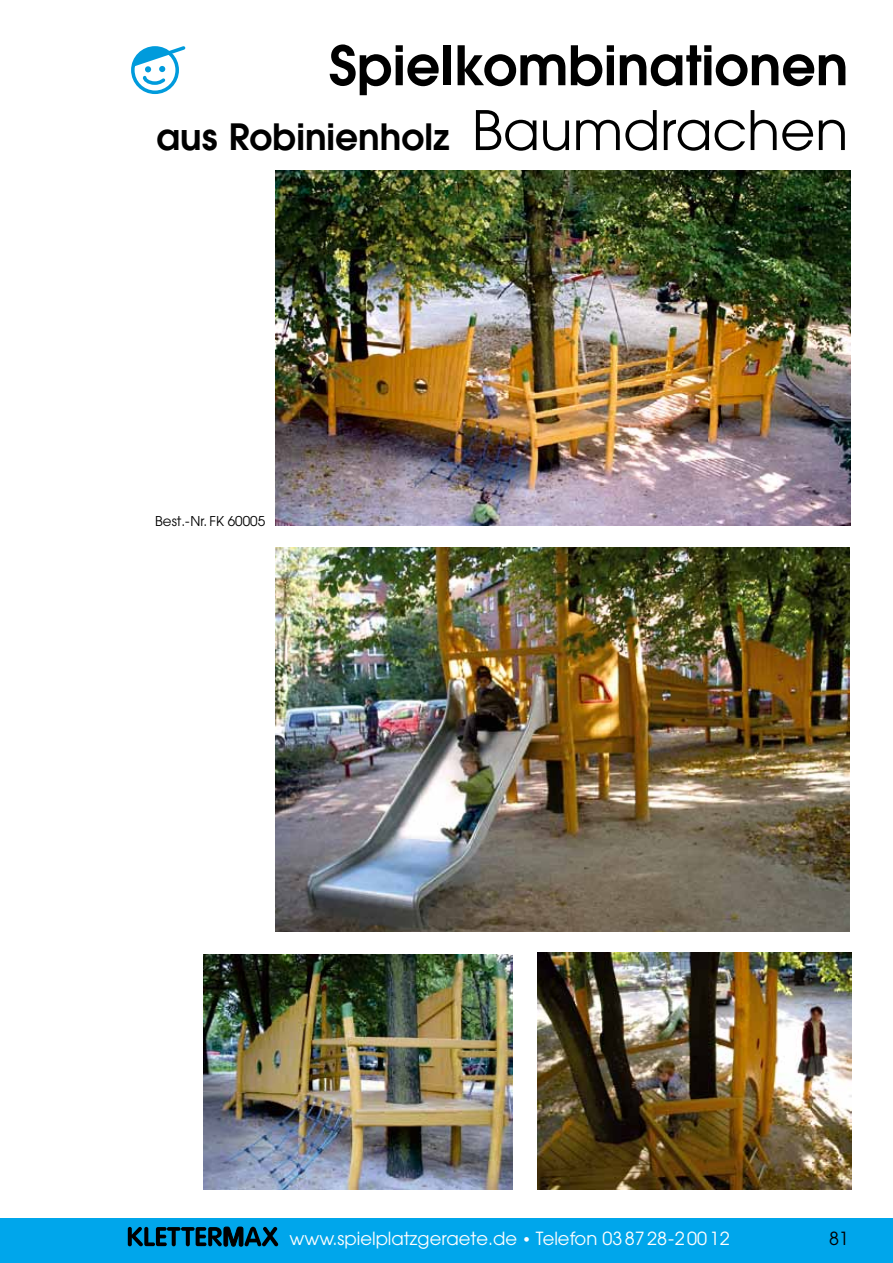
<style>
.page{position:relative;width:893px;height:1263px;background:#fff}
.page>*{position:absolute;margin:0;border:0;box-sizing:border-box;transform-origin:0 0}
.t1{font:600 54px "Avant Garde";color:#000}
.t2{font:600 36px "Avant Garde";color:#000}
.t3{font:18px "Avant Garde";color:#fff}
.t4{font:18px "Avant Garde";color:#000}
.t5{font:13.5px "Avant Garde";color:#000}
.s1{font-weight:400;font-size:54px}
.s2{font-size:15px}
</style>
<div class="page">
<div style="left:0;top:1218px;width:893px;height:45px;background:#00a6eb"></div>
<svg style="left:128px;top:1227px;width:150px;height:19px"></svg>
<div style="left:131px;top:46px;width:48px;height:48px;border:4px solid #009bdc;border-radius:50%"></div>
<svg style="left:131px;top:46px;width:55px;height:41px"></svg>
<img style="left:275px;top:170px;width:575px;height:355px">
<img style="left:275px;top:547px;width:575px;height:384px">
<img style="left:537px;top:953px;width:314px;height:237px">
<img style="left:203px;top:954px;width:310px;height:236px">
<h1 class="t1" style="left:329px;top:30px;width:521px">Spielkombinationen</h1>
<h2 class="t2" style="left:156px;top:113px;width:693px">aus Robinienholz <span class="s1">Baumdrachen</span></h2>
<p class="t5" style="left:155px;top:513px;width:111px">Best.-Nr. FK 60005</p>
<p class="t3" style="left:289px;top:1228px;width:442px">www.spielplatzgeraete.de <span class="s2">•</span> Telefon 03 8728-20012</p>
<p class="t4" style="left:829px;top:1228px;width:21px">81</p>
</div>
